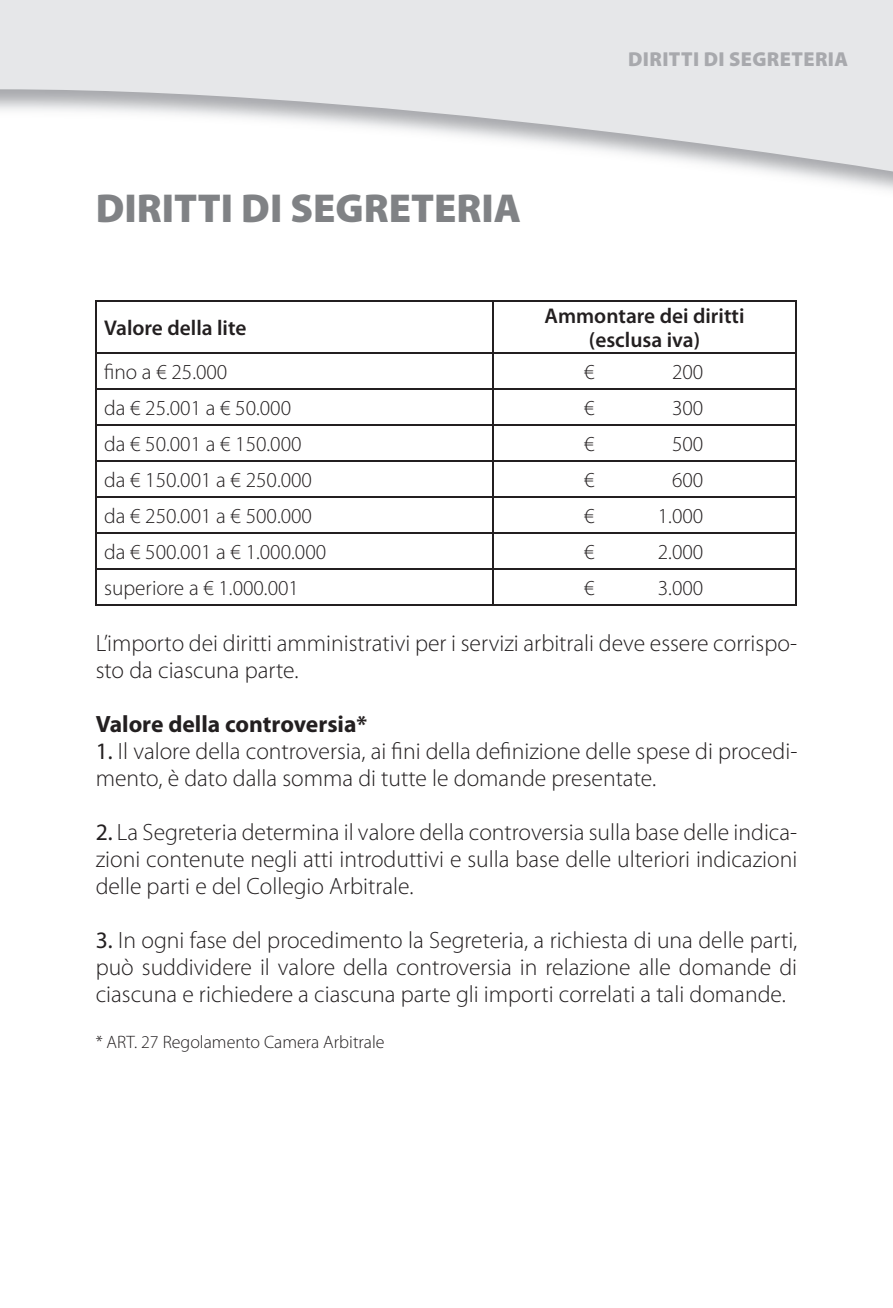
<style>
.page{position:relative;width:893px;height:1308px;background:#fff}
.page>*{position:absolute;margin:0;border:0;box-sizing:border-box;transform-origin:0 0}
.t1{font:900 40.5px "Myriad Pro";color:#808285}
.t2{font:300 23.62px/27px "Myriad Pro";color:#231f20}
.t3{font:700 23.62px "Myriad Pro";color:#231f20}
.t4{font:300 21.38px "Myriad Pro";color:#231f20}
.t5{font:600 21.38px/23.2px "Myriad Pro";color:#231f20;text-align:center}
.t6{font:900 20.25px "Myriad Pro";letter-spacing:.02em;color:#a8a9ad}
.t7{font:300 18px "Myriad Pro";color:#231f20}
.s1{font-weight:400}
</style>
<div class="page">
<svg style="left:0;top:0;width:893px;height:188px;fill:#e6e7e9"></svg>
<hr style="left:96px;top:300px;width:397px;height:1px;background:#231f20">
<hr style="left:96px;top:301px;width:1px;height:51px;background:#231f20">
<hr style="left:493px;top:300px;width:304px;height:1px;background:#231f20">
<hr style="left:492px;top:301px;width:1px;height:51px;background:#231f20">
<hr style="left:796px;top:301px;width:1px;height:51px;background:#231f20">
<hr style="left:96px;top:352px;width:397px;height:1px;background:#231f20">
<hr style="left:96px;top:353px;width:1px;height:35px;background:#231f20">
<hr style="left:493px;top:352px;width:304px;height:1px;background:#231f20">
<hr style="left:492px;top:353px;width:1px;height:35px;background:#231f20">
<hr style="left:796px;top:353px;width:1px;height:35px;background:#231f20">
<hr style="left:96px;top:388px;width:397px;height:1px;background:#231f20">
<hr style="left:96px;top:389px;width:1px;height:35px;background:#231f20">
<hr style="left:493px;top:388px;width:304px;height:1px;background:#231f20">
<hr style="left:492px;top:389px;width:1px;height:35px;background:#231f20">
<hr style="left:796px;top:389px;width:1px;height:35px;background:#231f20">
<hr style="left:96px;top:424px;width:397px;height:1px;background:#231f20">
<hr style="left:96px;top:425px;width:1px;height:35px;background:#231f20">
<hr style="left:493px;top:424px;width:304px;height:1px;background:#231f20">
<hr style="left:492px;top:425px;width:1px;height:35px;background:#231f20">
<hr style="left:796px;top:425px;width:1px;height:35px;background:#231f20">
<hr style="left:96px;top:460px;width:397px;height:1px;background:#231f20">
<hr style="left:96px;top:461px;width:1px;height:35px;background:#231f20">
<hr style="left:493px;top:460px;width:304px;height:1px;background:#231f20">
<hr style="left:492px;top:461px;width:1px;height:35px;background:#231f20">
<hr style="left:796px;top:461px;width:1px;height:35px;background:#231f20">
<hr style="left:96px;top:496px;width:397px;height:1px;background:#231f20">
<hr style="left:96px;top:497px;width:1px;height:35px;background:#231f20">
<hr style="left:493px;top:496px;width:304px;height:1px;background:#231f20">
<hr style="left:492px;top:497px;width:1px;height:35px;background:#231f20">
<hr style="left:796px;top:497px;width:1px;height:35px;background:#231f20">
<hr style="left:96px;top:532px;width:397px;height:1px;background:#231f20">
<hr style="left:96px;top:533px;width:1px;height:35px;background:#231f20">
<hr style="left:493px;top:532px;width:304px;height:1px;background:#231f20">
<hr style="left:492px;top:533px;width:1px;height:35px;background:#231f20">
<hr style="left:796px;top:533px;width:1px;height:35px;background:#231f20">
<hr style="left:96px;top:568px;width:397px;height:1px;background:#231f20">
<hr style="left:96px;top:569px;width:1px;height:35px;background:#231f20">
<hr style="left:493px;top:568px;width:304px;height:1px;background:#231f20">
<hr style="left:492px;top:569px;width:1px;height:35px;background:#231f20">
<hr style="left:796px;top:569px;width:1px;height:35px;background:#231f20">
<hr style="left:96px;top:604px;width:397px;height:1px;background:#231f20">
<hr style="left:493px;top:604px;width:304px;height:1px;background:#231f20">
<h1 class="t1" style="left:96px;top:185px;width:427px">DIRITTI DI SEGRETERIA</h1>
<p class="t6" style="left:628px;top:48px;width:222px">DIRITTI DI SEGRETERIA</p>
<p class="t5" style="left:104px;top:316px;width:144px">Valore della lite</p>
<p class="t5" style="left:545px;top:305px;width:201px">Ammontare dei diritti (esclusa iva)</p>
<p class="t4" style="left:104px;top:360px;width:125px">fino a € 25.000</p>
<p class="t4" style="left:584px;top:360px;width:12px">€</p>
<p class="t4" style="left:672px;top:360px;width:33px">200</p>
<p class="t4" style="left:104px;top:396px;width:189px">da € 25.001 a € 50.000</p>
<p class="t4" style="left:584px;top:396px;width:12px">€</p>
<p class="t4" style="left:672px;top:396px;width:33px">300</p>
<p class="t4" style="left:104px;top:432px;width:199px">da € 50.001 a € 150.000</p>
<p class="t4" style="left:584px;top:432px;width:12px">€</p>
<p class="t4" style="left:672px;top:432px;width:33px">500</p>
<p class="t4" style="left:104px;top:468px;width:209px">da € 150.001 a € 250.000</p>
<p class="t4" style="left:584px;top:468px;width:12px">€</p>
<p class="t4" style="left:672px;top:468px;width:33px">600</p>
<p class="t4" style="left:104px;top:504px;width:209px">da € 250.001 a € 500.000</p>
<p class="t4" style="left:584px;top:504px;width:12px">€</p>
<p class="t4" style="left:658px;top:504px;width:47px">1.000</p>
<p class="t4" style="left:104px;top:540px;width:224px">da € 500.001 a € 1.000.000</p>
<p class="t4" style="left:584px;top:540px;width:12px">€</p>
<p class="t4" style="left:658px;top:540px;width:47px">2.000</p>
<p class="t4" style="left:104px;top:576px;width:196px">superiore a € 1.000.001</p>
<p class="t4" style="left:584px;top:576px;width:12px">€</p>
<p class="t4" style="left:658px;top:576px;width:47px">3.000</p>
<p class="t2" style="left:96px;top:629px;width:703px">L’importo dei diritti amministrativi per i servizi arbitrali deve essere corrispo&shy;sto da ciascuna parte.</p>
<p class="t3" style="left:96px;top:710px;width:273px">Valore della controversia*</p>
<p class="t2" style="left:96px;top:737px;width:703px"><span class="s1">1.</span> Il valore della controversia, ai fini della definizione delle spese di procedi&shy;mento, è dato dalla somma di tutte le domande presentate.</p>
<p class="t2" style="left:96px;top:818px;width:703px;text-align:justify"><span class="s1">2.</span> La Segreteria determina il valore della controversia sulla base delle indica&shy;zioni contenute negli atti introduttivi e sulla base delle ulteriori indicazioni delle parti e del Collegio Arbitrale.</p>
<p class="t2" style="left:96px;top:926px;width:703px;text-align:justify"><span class="s1">3.</span> In ogni fase del procedimento la Segreteria, a richiesta di una delle parti, può suddividere il valore della controversia in relazione alle domande di ciascuna e richiedere a ciascuna parte gli importi correlati a tali domande.</p>
<p class="t7" style="left:96px;top:1032px;width:290px">* ART. 27 Regolamento Camera Arbitrale</p>
</div>
